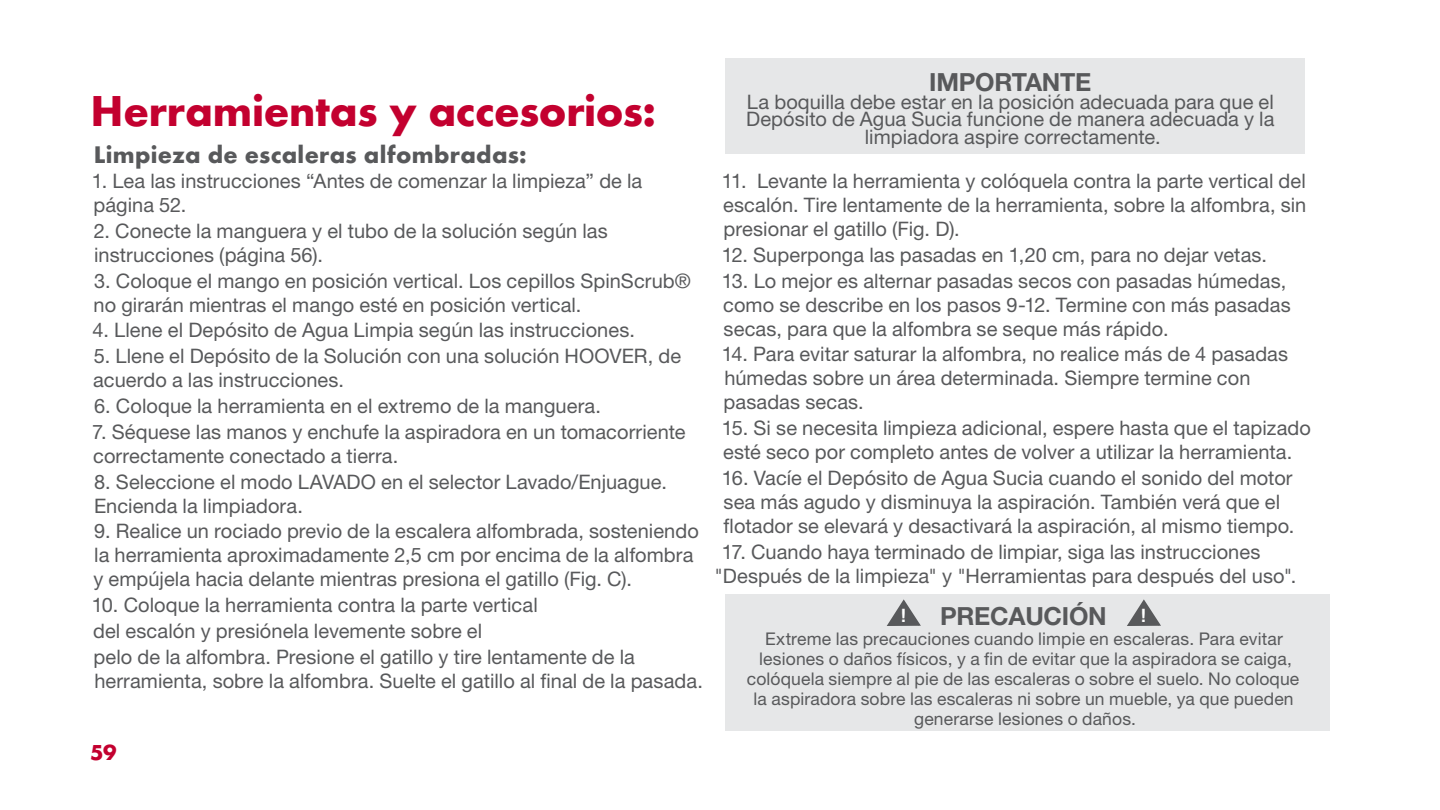
<style>
.page{position:relative;width:1440px;height:810px;background:#fff}
.page>*{position:absolute;margin:0;border:0;box-sizing:border-box;transform-origin:0 0}
.t1{font:45px "Futura Bld";letter-spacing:-.01em;color:#c3002f}
.t2{font:25px "Futura Bld";letter-spacing:.01em;color:#58595b}
.t3{font:700 25px "Helvetica Neue LT Std";letter-spacing:-.01em;color:#58595b}
.t4{font:22.5px "Futura Bld";color:#c3002f}
.t5{font:20px/24px "Helvetica Neue LT Std";letter-spacing:.005em;color:#58595b}
.t6{font:700 condensed 18.5px "Helvetica Neue";color:#fff}
.t7{font:17.5px/20px "Helvetica Neue LT Std";letter-spacing:.01em;color:#58595b;text-align:center}
</style>
<div class="page">
<div style="left:725px;top:594px;width:605px;height:137px;background:#e6e7e8"></div>
<svg style="left:1127px;top:599px;width:34px;height:27px"></svg>
<svg style="left:886px;top:599px;width:35px;height:27px"></svg>
<div style="left:725px;top:58px;width:580px;height:96px;background:#e6e7e8"></div>
<h1 class="t1" style="left:90px;top:81px;width:567px">Herramientas y accesorios:</h1>
<p class="t2" style="left:94px;top:138px;width:435px">Limpieza de escaleras alfombradas:</p>
<p class="t5" style="left:92px;top:169px;width:552px">1. Lea las instrucciones “Antes de comenzar la limpieza” de la página 52.</p>
<p class="t5" style="left:94px;top:218px;width:516px">2. Conecte la manguera y el tubo de la solución según las instrucciones (página 56).</p>
<p class="t5" style="left:94px;top:268px;width:599px">3. Coloque el mango en posición vertical. Los cepillos SpinScrub® no girarán mientras el mango esté en posición vertical.</p>
<p class="t5" style="left:93px;top:318px;width:544px">4. Llene el Depósito de Agua Limpia según las instrucciones.</p>
<p class="t5" style="left:93px;top:344px;width:590px">5. Llene el Depósito de la Solución con una solución HOOVER, de acuerdo a las instrucciones.</p>
<p class="t5" style="left:94px;top:394px;width:508px">6. Coloque la herramienta en el extremo de la manguera.</p>
<p class="t5" style="left:92px;top:419px;width:595px">7. Séquese las manos y enchufe la aspiradora en un tomacorriente correctamente conectado a tierra.</p>
<p class="t5" style="left:94px;top:469px;width:574px">8. Seleccione el modo LAVADO en el selector Lavado/Enjuague.<br>Encienda la limpiadora.</p>
<p class="t5" style="left:93px;top:519px;width:607px">9. Realice un rociado previo de la escalera alfombrada, sosteniendo la herramienta aproximadamente 2,5 cm por encima de la alfombra y empújela hacia delante mientras presiona el gatillo (Fig. C).</p>
<p class="t5" style="left:92px;top:592px;width:613px;line-height:25.2px">10. Coloque la herramienta contra la parte vertical<br>del escalón y presiónela levemente sobre el<br>pelo de la alfombra. Presione el gatillo y tire lentamente de la herramienta, sobre la alfombra. Suelte el gatillo al final de la pasada.</p>
<p class="t4" style="left:90px;top:737px;width:28px">59</p>
<p class="t3" style="left:929px;top:67px;width:164px">IMPORTANTE</p>
<p class="t5" style="left:746px;top:92px;width:530px;line-height:17.5px;text-align:center">La boquilla debe estar en la posición adecuada para que el<br>Depósito de Agua Sucia funcione de manera adecuada y la limpiadora aspire correctamente.</p>
<p class="t5" style="left:722px;top:169px;width:586px;text-align:justify">11. Levante la herramienta y colóquela contra la parte vertical del escalón. Tire lentamente de la herramienta, sobre la alfombra, sin presionar el gatillo (Fig. D).</p>
<p class="t5" style="left:722px;top:242px;width:547px">12. Superponga las pasadas en 1,20 cm, para no dejar vetas.</p>
<p class="t5" style="left:722px;top:268px;width:570px">13. Lo mejor es alternar pasadas secos con pasadas húmedas, como se describe en los pasos 9-12. Termine con más pasadas secas, para que la alfombra se seque más rápido.</p>
<p class="t5" style="left:722px;top:342px;width:568px">14. Para evitar saturar la alfombra, no realice más de 4 pasadas húmedas sobre un área determinada. Siempre termine con pasadas secas.</p>
<p class="t5" style="left:722px;top:416px;width:591px">15. Si se necesita limpieza adicional, espere hasta que el tapizado esté seco por completo antes de volver a utilizar la herramienta.</p>
<p class="t5" style="left:722px;top:466px;width:574px">16. Vacíe el Depósito de Agua Sucia cuando el sonido del motor sea más agudo y disminuya la aspiración. También verá que el flotador se elevará y desactivará la aspiración, al mismo tiempo.</p>
<p class="t5" style="left:715px;top:539px;width:583px;text-indent:7px">17. Cuando haya terminado de limpiar, siga las instrucciones "Después de la limpieza" y "Herramientas para después del uso".</p>
<p class="t3" style="left:940px;top:601px;width:168px">PRECAUCIÓN</p>
<p class="t7" style="left:747px;top:628px;width:554px">Extreme las precauciones cuando limpie en escaleras. Para evitar lesiones o daños físicos, y a fin de evitar que la aspiradora se caiga, colóquela siempre al pie de las escaleras o sobre el suelo. No coloque la aspiradora sobre las escaleras ni sobre un mueble, ya que pueden generarse lesiones o daños.</p>
<p class="t6" style="left:901px;top:604px;width:7px">!</p>
<p class="t6" style="left:1141px;top:604px;width:7px">!</p>
</div>
